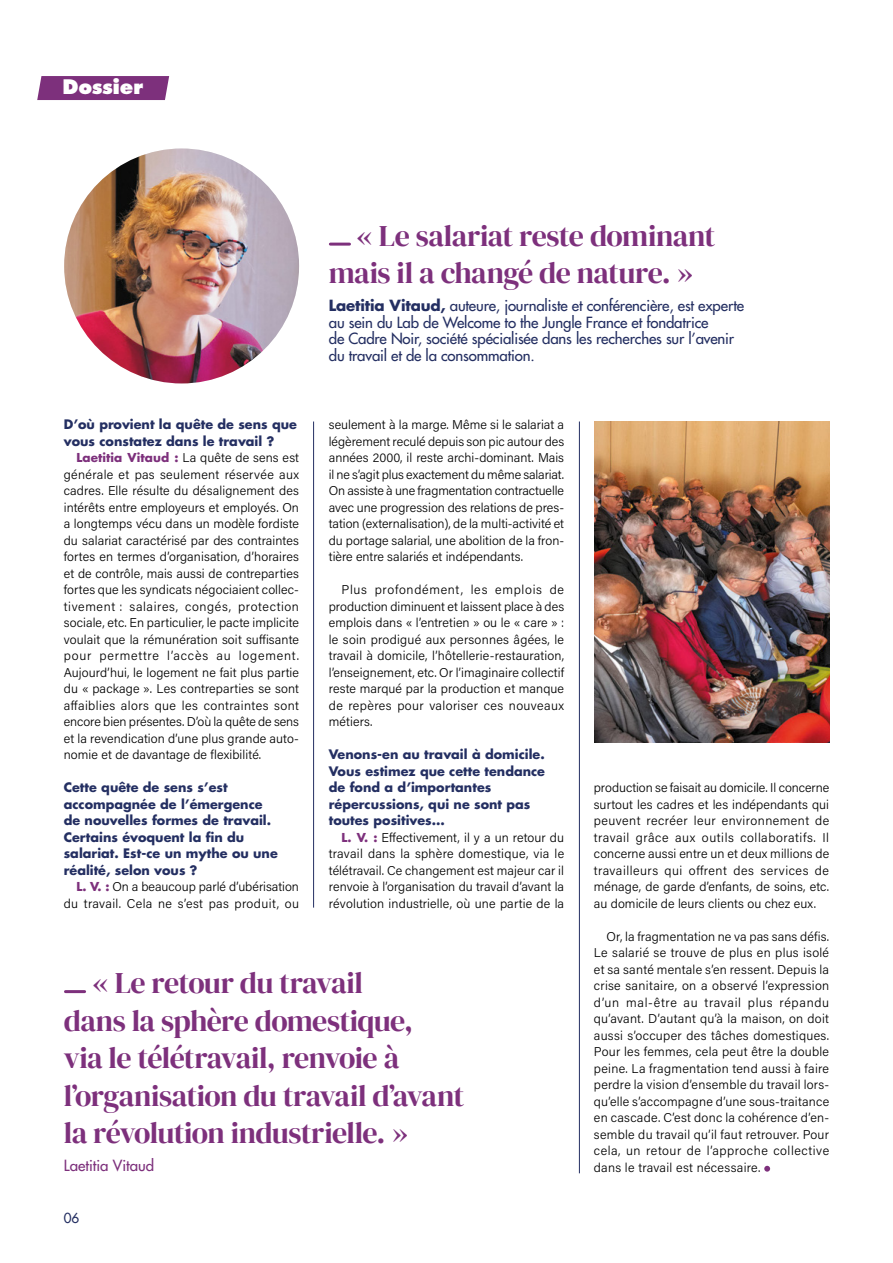
<style>
.page{position:relative;width:893px;height:1263px;background:#fff}
.page>*{position:absolute;margin:0;border:0;box-sizing:border-box;transform-origin:0 0}
.t1{font:30px/37.5px "DM Serif Display";letter-spacing:-.025em;color:#7d307c}
.t2{font:800 19.5px "Futura Std";letter-spacing:-.01em;color:#fff}
.t3{font:500 15px/16.5px "Futura Std";letter-spacing:-.01em;color:#242f62}
.t4{font:500 15px "Futura Std";color:#7d307c}
.t5{font:500 13.5px "Futura Std";color:#242f62}
.t6{font:12.75px/16.5px "Acumin Variable Concept";letter-spacing:.005em;color:#000;text-align:justify}
.t7{font:700 12.75px/16.5px "Futura Std";color:#242f62}
.s1{font-weight:700}
.s2{font-family:"Futura Std";font-weight:700;font-size:12px;color:#7d307c}
</style>
<div class="page">
<hr style="left:65px;top:990px;width:20px;height:3px;background:#7d307c">
<div style="left:39px;top:76px;width:128px;height:24px;background:#7d307c"></div>
<svg style="left:764px;top:1166px;width:6px;height:6px"></svg>
<hr style="left:313px;top:421px;width:1px;height:487px;background:#242f62">
<hr style="left:579px;top:421px;width:1px;height:752px;background:#242f62">
<hr style="left:330px;top:243px;width:19px;height:3px;background:#7d307c">
<img style="left:64px;top:148px;width:235px;height:235px;border-radius:117px">
<img style="left:594px;top:421px;width:235px;height:321px">
<h2 class="t2" style="left:63px;top:75px;width:82px">Dossier</h2>
<h1 class="t1" style="left:329px;top:217px;width:388px;text-indent:28px">« Le salariat reste dominant mais il a changé de nature. »</h1>
<p class="t3" style="left:329px;top:298px;width:417px"><span class="s1">Laetitia Vitaud,</span> auteure, journaliste et conférencière, est experte au sein du Lab de Welcome to the Jungle France et fondatrice<br>de Cadre Noir, société spécialisée dans les recherches sur l’avenir du travail et de la consommation.</p>
<p class="t7" style="left:64px;top:416px;width:235px">D’où provient la quête de sens que vous constatez dans le travail ?</p>
<p class="t6" style="left:64px;top:449px;width:237px;text-indent:13px"><span class="s2">Laetitia Vitaud :</span> La quête de sens est générale et pas seulement réservée aux cadres. Elle résulte du désalignement des intérêts entre employeurs et employés. On a longtemps vécu dans un modèle fordiste du salariat caractérisé par des contraintes fortes en termes d’organisation, d’horaires et de contrôle, mais aussi de contreparties fortes que les syndicats négociaient collec&shy;tivement : salaires, congés, protection sociale, etc. En particulier, le pacte implicite voulait que la rémunération soit suffisante pour permettre l’accès au logement.<br>Aujourd’hui, le logement ne fait plus partie du « package ». Les contreparties se sont affaiblies alors que les contraintes sont encore bien présentes. D’où la quête de sens et la revendication d’une plus grande auto&shy;nomie et de davantage de flexibilité.</p>
<p class="t7" style="left:64px;top:779px;width:216px">Cette quête de sens s’est accompagnée de l’émergence de nouvelles formes de travail.<br>Certains évoquent la fin du salariat. Est-ce un mythe ou une réalité, selon vous ?</p>
<p class="t6" style="left:64px;top:878px;width:237px;text-align:right"><span class="s2">L. V. :</span> On a beaucoup parlé d’ubérisation du travail. Cela ne s’est pas produit, ou</p>
<p class="t6" style="left:329px;top:416px;width:237px">seulement à la marge. Même si le salariat a légèrement reculé depuis son pic autour des années 2000, il reste archi-dominant. Mais il ne s’agit plus exactement du même salariat.<br>On assiste à une fragmentation contractuelle avec une progression des relations de pres&shy;tation (externalisation), de la multi-activité et du portage salarial, une abolition de la fron&shy;tière entre salariés et indépendants.</p>
<p class="t6" style="left:329px;top:581px;width:237px;text-indent:13px">Plus profondément, les emplois de production diminuent et laissent place à des emplois dans « l’entretien » ou le « care » : le soin prodigué aux personnes âgées, le travail à domicile, l’hôtellerie-restauration, l’enseignement, etc. Or l’imaginaire collectif reste marqué par la production et manque de repères pour valoriser ces nouveaux métiers.</p>
<p class="t7" style="left:329px;top:746px;width:218px">Venons-en au travail à domicile.<br>Vous estimez que cette tendance de fond a d’importantes répercussions, qui ne sont pas toutes positives...</p>
<p class="t6" style="left:329px;top:828px;width:237px;text-indent:13px"><span class="s2">L. V. :</span> Effectivement, il y a un retour du travail dans la sphère domestique, via le télétravail. Ce changement est majeur car il renvoie à l’organisation du travail d’avant la révolution industrielle, où une partie de la</p>
<h1 class="t1" style="left:64px;top:964px;width:402px;text-indent:29px">« Le retour du travail<br>dans la sphère domestique,<br>via le télétravail, renvoie à l’organisation du travail d’avant la révolution industrielle. »</h1>
<p class="t4" style="left:64px;top:1156px;width:92px">Laetitia Vitaud</p>
<p class="t5" style="left:64px;top:1210px;width:17px">06</p>
<p class="t6" style="left:594px;top:779px;width:237px">production se faisait au domicile. Il concerne surtout les cadres et les indépendants qui peuvent recréer leur environnement de travail grâce aux outils collaboratifs. Il concerne aussi entre un et deux millions de travailleurs qui offrent des services de ménage, de garde d’enfants, de soins, etc. au domicile de leurs clients ou chez eux.</p>
<p class="t6" style="left:594px;top:927px;width:237px;text-indent:13px">Or, la fragmentation ne va pas sans défis.<br>Le salarié se trouve de plus en plus isolé et sa santé mentale s’en ressent. Depuis la crise sanitaire, on a observé l’expression d’un mal-être au travail plus répandu qu’avant. D’autant qu’à la maison, on doit aussi s’occuper des tâches domestiques.<br>Pour les femmes, cela peut être la double peine. La fragmentation tend aussi à faire perdre la vision d’ensemble du travail lors&shy;qu’elle s’accompagne d’une sous-traitance en cascade. C’est donc la cohérence d’en&shy;semble du travail qu’il faut retrouver. Pour cela, un retour de l’approche collective dans le travail est nécessaire.</p>
</div>
